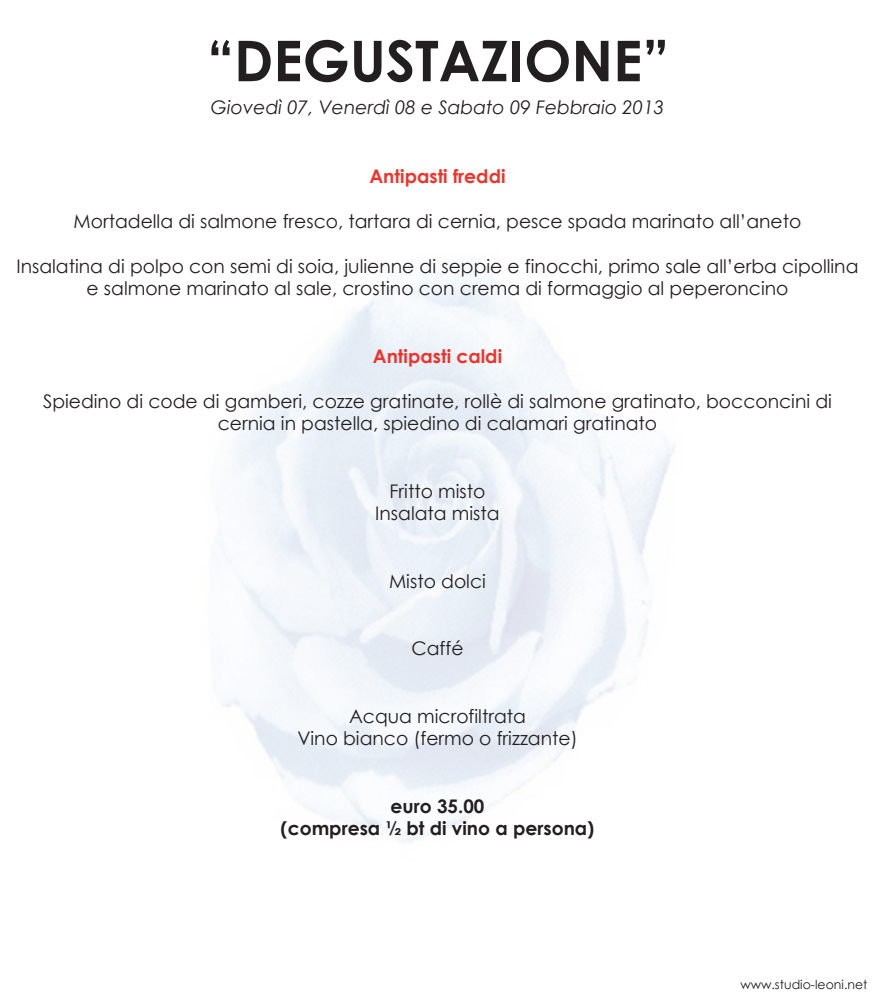
<style>
.page{position:relative;width:875px;height:1000px;background:#fff}
.page>*{position:absolute;margin:0;border:0;box-sizing:border-box;transform-origin:0 0}
.t1{font:700 56.25px "Century Gothic";color:#231f20}
.t2{font:18.75px/22.5px "Century Gothic";color:#231f20;text-align:center}
.t3{font:italic 18.75px "Century Gothic";color:#231f20}
.t4{font:700 18.75px/22.5px "Century Gothic";color:#231f20;text-align:center}
.t5{font:700 18.75px "Century Gothic";color:#ed342c}
.t6{font:12.5px "Century Gothic";color:#231f20}
</style>
<div class="page">
<h1 class="t1" style="left:207px;top:18px;width:464px">“DEGUSTAZIONE”</h1>
<p class="t3" style="left:211px;top:94px;width:455px">Giovedì 07, Venerdì 08 e Sabato 09 Febbraio 2013</p>
<p class="t5" style="left:369px;top:161px;width:138px">Antipasti freddi</p>
<p class="t2" style="left:74px;top:209px;width:729px">Mortadella di salmone fresco, tartara di cernia, pesce spada marinato all’aneto</p>
<p class="t2" style="left:16px;top:254px;width:844px">Insalatina di polpo con semi di soia, julienne di seppie e finocchi, primo sale all’erba cipollina e salmone marinato al sale, crostino con crema di formaggio al peperoncino</p>
<p class="t5" style="left:373px;top:341px;width:131px">Antipasti caldi</p>
<p class="t2" style="left:43px;top:389px;width:791px">Spiedino di code di gamberi, cozze gratinate, rollè di salmone gratinato, bocconcini di cernia in pastella, spiedino di calamari gratinato</p>
<p class="t2" style="left:375px;top:479px;width:126px">Fritto misto<br>Insalata mista</p>
<p class="t2" style="left:389px;top:569px;width:98px">Misto dolci</p>
<p class="t2" style="left:412px;top:637px;width:54px">Caffé</p>
<p class="t2" style="left:297px;top:704px;width:282px">Acqua microfiltrata<br>Vino bianco (fermo o frizzante)</p>
<p class="t4" style="left:281px;top:794px;width:315px">euro 35.00<br>(compresa ½ bt di vino a persona)</p>
<p class="t6" style="left:740px;top:976px;width:129px">www.studio-leoni.net</p>
</div>
